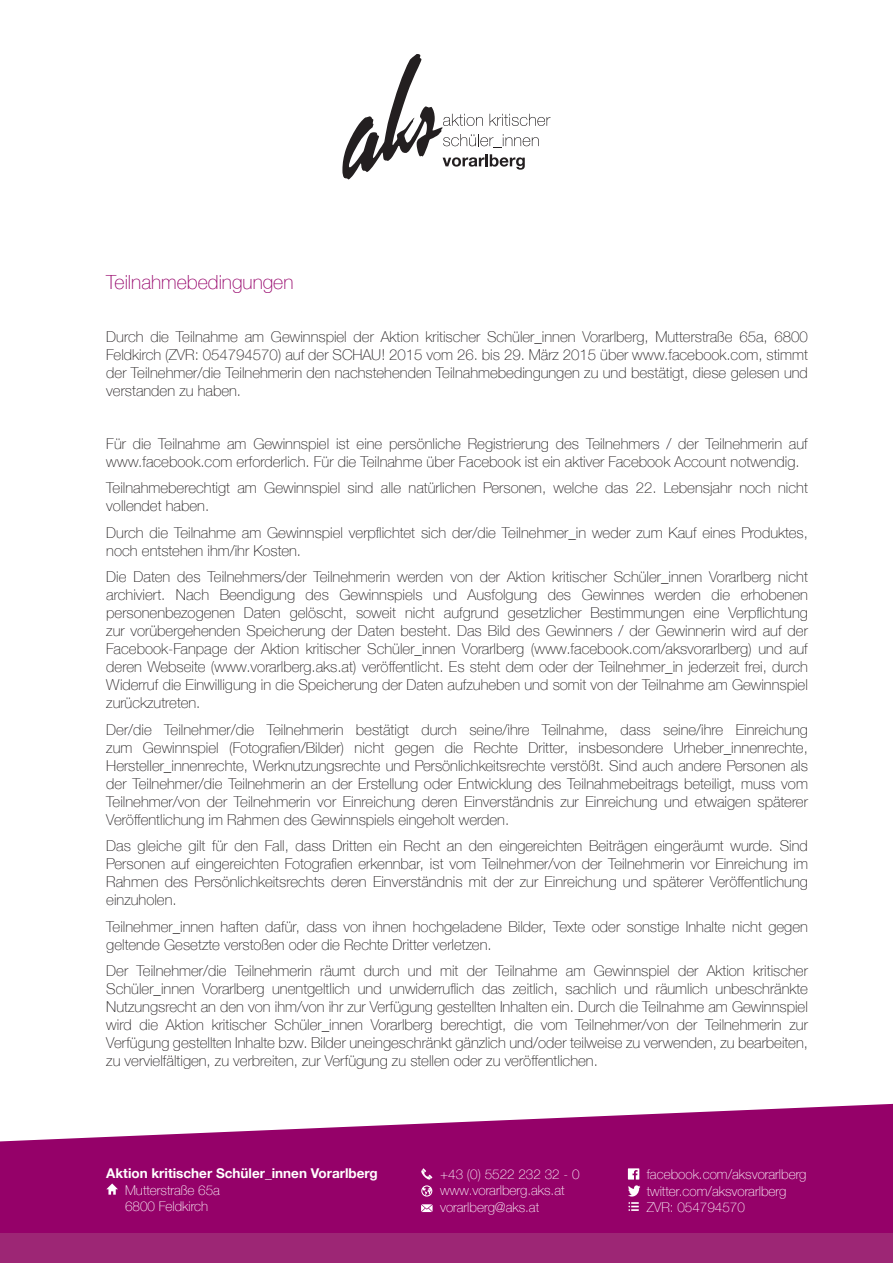
<style>
.page{position:relative;width:893px;height:1263px;background:#fff}
.page>*{position:absolute;margin:0;border:0;box-sizing:border-box;transform-origin:0 0}
.Überschrift{font:100 19.5px "Helvetica Neue";color:#950169}
.Absatz{font:100 15px/18px "Helvetica Neue";color:#231f20;text-align:justify}
.t1{font:100 13.5px/16.2px "Helvetica Neue";color:#fff}
.t2{font:700 13.5px "Helvetica Neue";color:#fff}
</style>
<div class="page">
<svg style="left:342px;top:54px;width:208px;height:125px"></svg>
<svg style="left:0;top:1103px;width:893px;height:130px;background:#a5277f"></svg>
<div style="left:0;top:1233px;width:893px;height:30px;background:#9d2675"></div>
<svg style="left:106px;top:1183px;width:12px;height:12px"></svg>
<svg style="left:421px;top:1168px;width:11px;height:28px"></svg>
<svg style="left:421px;top:1204px;width:12px;height:8px"></svg>
<svg style="left:628px;top:1168px;width:11px;height:11px"></svg>
<svg style="left:628px;top:1185px;width:12px;height:11px"></svg>
<svg style="left:628px;top:1202px;width:11px;height:9px"></svg>
<p class="Überschrift" style="left:106px;top:267px;width:189px">Teilnahmebedingungen</p>
<p class="Absatz" style="left:106px;top:327px;width:703px">Durch die Teilnahme am Gewinnspiel der Aktion kritischer Schüler_innen Vorarlberg, Mutterstraße 65a, 6800<br>Feldkirch (ZVR: 054794570) auf der SCHAU! 2015 vom 26. bis 29. März 2015 über www.facebook.com, stimmt der Teilnehmer/die Teilnehmerin den nachstehenden Teilnahmebedingungen zu und bestätigt, diese gelesen und verstanden zu haben.</p>
<p class="Absatz" style="left:106px;top:434px;width:703px">Für die Teilnahme am Gewinnspiel ist eine persönliche Registrierung des Teilnehmers / der Teilnehmerin auf www.facebook.com erforderlich. Für die Teilnahme über Facebook ist ein aktiver Facebook Account notwendig.</p>
<p class="Absatz" style="left:106px;top:478px;width:703px">Teilnahmeberechtigt am Gewinnspiel sind alle natürlichen Personen, welche das 22. Lebensjahr noch nicht vollendet haben.</p>
<p class="Absatz" style="left:106px;top:523px;width:703px">Durch die Teilnahme am Gewinnspiel verpflichtet sich der/die Teilnehmer_in weder zum Kauf eines Produktes, noch entstehen ihm/ihr Kosten.</p>
<p class="Absatz" style="left:106px;top:567px;width:703px">Die Daten des Teilnehmers/der Teilnehmerin werden von der Aktion kritischer Schüler_innen Vorarlberg nicht archiviert. Nach Beendigung des Gewinnspiels und Ausfolgung des Gewinnes werden die erhobenen personenbezogenen Daten gelöscht, soweit nicht aufgrund gesetzlicher Bestimmungen eine Verpflichtung zur vorübergehenden Speicherung der Daten besteht. Das Bild des Gewinners / der Gewinnerin wird auf der Facebook-Fanpage der Aktion kritischer Schüler_innen Vorarlberg (www.facebook.com/aksvorarlberg) und auf deren Webseite (www.vorarlberg.aks.at) veröffentlicht. Es steht dem oder der Teilnehmer_in jederzeit frei, durch Widerruf die Einwilligung in die Speicherung der Daten aufzuheben und somit von der Teilnahme am Gewinnspiel zurückzutreten.</p>
<p class="Absatz" style="left:106px;top:720px;width:703px">Der/die Teilnehmer/die Teilnehmerin bestätigt durch seine/ihre Teilnahme, dass seine/ihre Einreichung zum Gewinnspiel (Fotografien/Bilder) nicht gegen die Rechte Dritter, insbesondere Urheber_innenrechte, Hersteller_innenrechte, Werknutzungsrechte und Persönlichkeitsrechte verstößt. Sind auch andere Personen als der Teilnehmer/die Teilnehmerin an der Erstellung oder Entwicklung des Teilnahmebeitrags beteiligt, muss vom Teilnehmer/von der Teilnehmerin vor Einreichung deren Einverständnis zur Einreichung und etwaigen späterer Veröffentlichung im Rahmen des Gewinnspiels eingeholt werden.</p>
<p class="Absatz" style="left:106px;top:836px;width:703px">Das gleiche gilt für den Fall, dass Dritten ein Recht an den eingereichten Beiträgen eingeräumt wurde. Sind Personen auf eingereichten Fotografien erkennbar, ist vom Teilnehmer/von der Teilnehmerin vor Einreichung im Rahmen des Persönlichkeitsrechts deren Einverständnis mit der zur Einreichung und späterer Veröffentlichung einzuholen.</p>
<p class="Absatz" style="left:106px;top:917px;width:703px">Teilnehmer_innen haften dafür, dass von ihnen hochgeladene Bilder, Texte oder sonstige Inhalte nicht gegen geltende Gesetzte verstoßen oder die Rechte Dritter verletzen.</p>
<p class="Absatz" style="left:106px;top:961px;width:703px">Der Teilnehmer/die Teilnehmerin räumt durch und mit der Teilnahme am Gewinnspiel der Aktion kritischer Schüler_innen Vorarlberg unentgeltlich und unwiderruflich das zeitlich, sachlich und räumlich unbeschränkte Nutzungsrecht an den von ihm/von ihr zur Verfügung gestellten Inhalten ein. Durch die Teilnahme am Gewinnspiel wird die Aktion kritischer Schüler_innen Vorarlberg berechtigt, die vom Teilnehmer/von der Teilnehmerin zur Verfügung gestellten Inhalte bzw. Bilder uneingeschränkt gänzlich und/oder teilweise zu verwenden, zu bearbeiten, zu vervielfältigen, zu verbreiten, zur Verfügung zu stellen oder zu veröffentlichen.</p>
<p class="t2" style="left:106px;top:1163px;width:273px">Aktion kritischer Schüler_innen Vorarlberg</p>
<p class="t1" style="left:125px;top:1181px;width:96px">Mutterstraße 65a<br>6800 Feldkirch</p>
<p class="t1" style="left:440px;top:1166px;width:141px">+43 (0) 5522 232 32 - 0 www.vorarlberg.aks.at vorarlberg@aks.at</p>
<p class="t1" style="left:647px;top:1166px;width:161px">facebook.com/aksvorarlberg twitter.com/aksvorarlberg<br>ZVR: 054794570</p>
</div>
